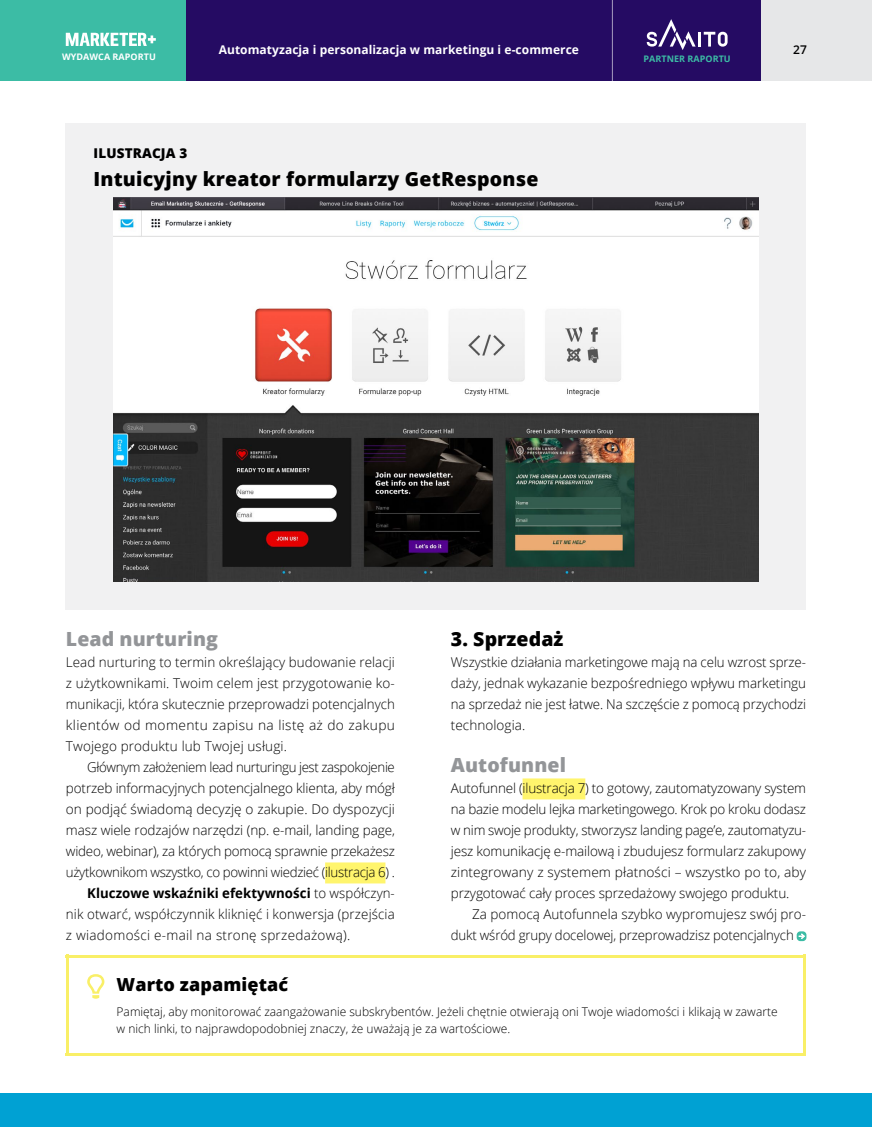
<style>
.page{position:relative;width:872px;height:1127px;background:#fff}
.page>*{position:absolute;margin:0;border:0;box-sizing:border-box;transform-origin:0 0}
.t1{font:800 19.5px "Open Sans";letter-spacing:.01em;color:#000}
.t2{font:800 19.5px "Open Sans";letter-spacing:.005em;color:#939598}
.t3{font:800 18px "Open Sans";letter-spacing:.005em;color:#000}
.t4{font:300 13.5px/21px "Open Sans";letter-spacing:-.01em;color:#000;text-align:justify}
.t5{font:300 13.5px "Open Sans";letter-spacing:.01em;color:#000}
.t6{font:700 13.5px "Open Sans";letter-spacing:.005em;color:#000}
.t7{font:300 13.5px "Open Sans";letter-spacing:.02em;color:#000}
.t8{font:800 13.5px "Open Sans";letter-spacing:.01em;color:#000}
.t9{font:300 12px/16.5px "Open Sans";color:#000}
.t10{font:700 12px "Open Sans";letter-spacing:.005em;color:#fff}
.t11{font:600 12px "Open Sans";color:#000}
.t12{font:700 9px "Open Sans";letter-spacing:.005em;color:#fff}
.t13{font:700 9px "Open Sans";letter-spacing:.005em;color:#3cbca5}
.s1{font-weight:300}
</style>
<div class="page">
<div style="left:149px;top:0;width:723px;height:80px;background:#250b63"></div>
<div style="left:761px;top:0;width:111px;height:80px;background:#e6e7e8"></div>
<div style="left:0;top:0;width:185px;height:80px;background:#3cbca5"></div>
<hr style="left:612px;top:0;width:1px;height:81px;background:#fff">
<div style="left:0;top:1093px;width:872px;height:34px;background:#00a1d3"></div>
<svg style="left:66px;top:33px;width:90px;height:13px"></svg>
<hr style="left:697px;top:32px;width:3px;height:15px;background:#fff">
<svg style="left:703px;top:32px;width:24px;height:15px"></svg>
<svg style="left:646px;top:19px;width:49px;height:31px"></svg>
<div style="left:325px;top:862px;width:60px;height:21px;background:#fff56d"></div>
<div style="left:522px;top:778px;width:63px;height:21px;background:#fff56d"></div>
<div style="left:66px;top:123px;width:740px;height:487px;background:#f1f1f2"></div>
<img style="left:113px;top:197px;width:645px;height:385px">
<hr style="left:66px;top:955px;width:739px;height:3px;background:#f9ef67">
<hr style="left:66px;top:1053px;width:740px;height:3px;background:#f9ef67">
<hr style="left:66px;top:955px;width:3px;height:101px;background:#f9ef67">
<hr style="left:802px;top:955px;width:3px;height:101px;background:#f9ef67">
<svg style="left:87px;top:974px;width:18px;height:25px"></svg>
<svg style="left:796px;top:931px;width:10px;height:10px"></svg>
<svg style="left:798px;top:933px;width:7px;height:7px"></svg>
<p class="t10" style="left:219px;top:41px;width:362px">Automatyzacja i personalizacja w marketingu i e-commerce</p>
<p class="t11" style="left:793px;top:41px;width:15px">27</p>
<p class="t12" style="left:62px;top:51px;width:95px">WYDAWCA RAPORTU</p>
<p class="t13" style="left:643px;top:53px;width:89px">PARTNER RAPORTU</p>
<p class="t8" style="left:94px;top:143px;width:95px">ILUSTRACJA 3</p>
<h1 class="t1" style="left:94px;top:164px;width:446px">Intuicyjny kreator formularzy GetResponse</h1>
<h1 class="t2" style="left:66px;top:624px;width:154px">Lead nurturing</h1>
<p class="t4" style="left:66px;top:652px;width:330px">Lead nurturing to termin określający budowanie relacji z użytkownikami. Twoim celem jest przygotowanie ko&shy;munikacji, która skutecznie przeprowadzi potencjalnych klientów od momentu zapisu na listę aż do zakupu Twojego produktu lub Twojej usługi.</p>
<p class="t4" style="left:87px;top:757px;width:309px">Głównym założeniem lead nurturingu jest zaspokojenie</p>
<p class="t4" style="left:66px;top:778px;width:330px">potrzeb informacyjnych potencjalnego klienta, aby mógł</p>
<p class="t4" style="left:66px;top:799px;width:330px">on podjąć świadomą decyzję o zakupie. Do dyspozycji</p>
<p class="t4" style="left:66px;top:820px;width:330px">masz wiele rodzajów narzędzi (np. e-mail, landing page,</p>
<p class="t4" style="left:66px;top:841px;width:330px">wideo, webinar), za których pomocą sprawnie przekażesz</p>
<p class="t4" style="left:66px;top:862px;width:330px">użytkownikom wszystko, co powinni wiedzieć (ilustracja 6) .</p>
<p class="t6" style="left:87px;top:884px;width:309px">Kluczowe wskaźniki efektywności <span class="s1">to współczyn-</span></p>
<p class="t5" style="left:66px;top:905px;width:330px">nik otwarć, współczynnik kliknięć i konwersja (przejścia</p>
<p class="t7" style="left:66px;top:926px;width:286px">z wiadomości e-mail na stronę sprzedażową).</p>
<h1 class="t1" style="left:451px;top:624px;width:114px">3. Sprzedaż</h1>
<p class="t4" style="left:451px;top:652px;width:357px">Wszystkie działania marketingowe mają na celu wzrost sprze&shy;daży, jednak wykazanie bezpośredniego wpływu marketingu na sprzedaż nie jest łatwe. Na szczęście z pomocą przychodzi technologia.</p>
<h1 class="t2" style="left:451px;top:750px;width:117px">Autofunnel</h1>
<p class="t4" style="left:451px;top:778px;width:357px">Autofunnel (ilustracja 7) to gotowy, zautomatyzowany system na bazie modelu lejka marketingowego. Krok po kroku dodasz w nim swoje produkty, stworzysz landing page’e, zautomatyzu&shy;jesz komunikację e-mailową i zbudujesz formularz zakupowy zintegrowany z systemem płatności – wszystko po to, aby przygotować cały proces sprzedażowy swojego produktu.</p>
<p class="t4" style="left:451px;top:904px;width:357px;text-indent:21px">Za pomocą Autofunnela szybko wypromujesz swój pro&shy;dukt wśród grupy docelowej, przeprowadzisz potencjalnych</p>
<h2 class="t3" style="left:117px;top:971px;width:173px">Warto zapamiętać</h2>
<p class="t9" style="left:117px;top:1003px;width:662px">Pamiętaj, aby monitorować zaangażowanie subskrybentów. Jeżeli chętnie otwierają oni Twoje wiadomości i klikają w zawarte w nich linki, to najprawdopodobniej znaczy, że uważają je za wartościowe.</p>
</div>
